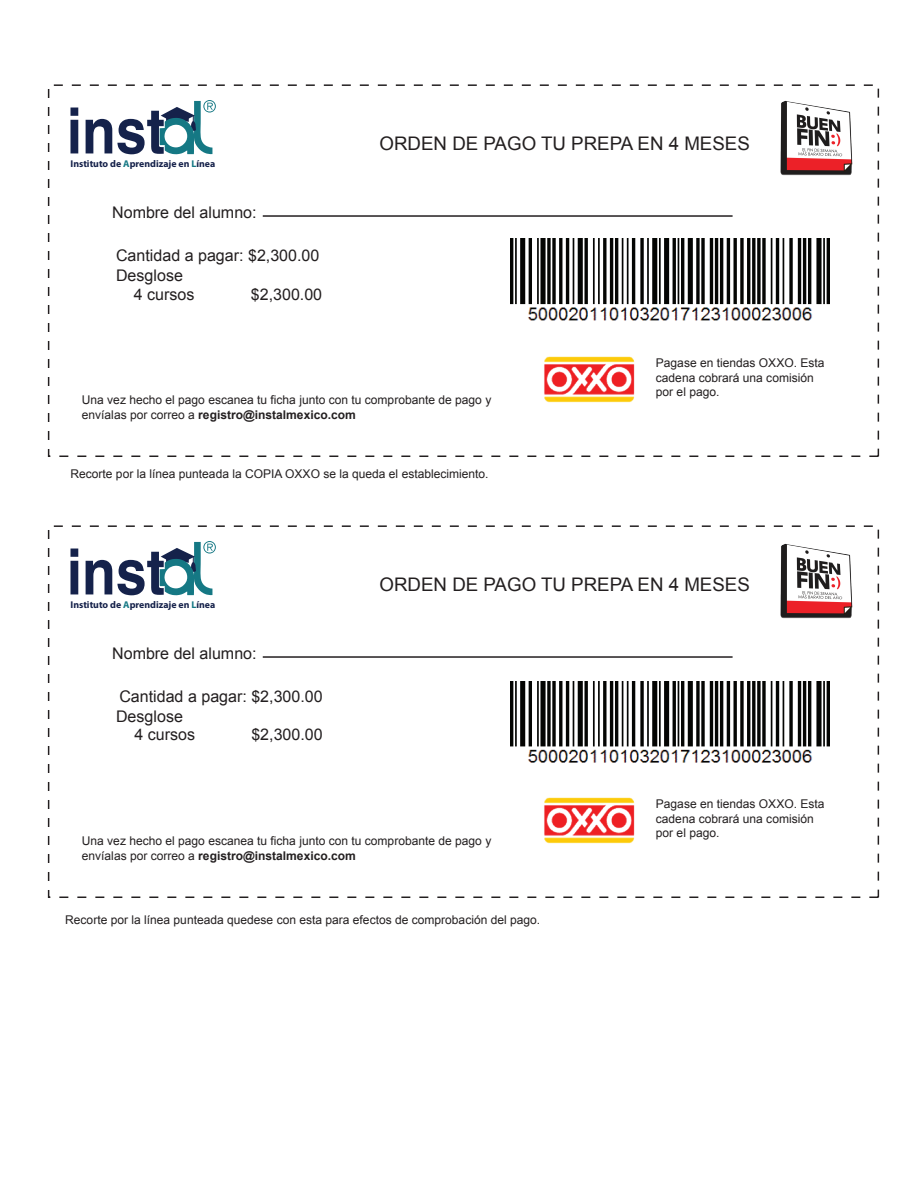
<style>
.page{position:relative;width:918px;height:1188px;background:#fff}
.page>*{position:absolute;margin:0;border:0;box-sizing:border-box;transform-origin:0 0}
.t1{font:18.75px "Arial";color:#231f20}
.t2{font:16.05px/19.2px "Arial";color:#231f20}
.t3{font:12px/14.4px "Arial";color:#231f20}
.t4{font:700 9.9px "Myriad Pro";color:#15214a}
.s1{color:#157884}
.s2{font-weight:700}
</style>
<div class="page">
<div style="left:48px;top:84px;width:831px;height:373px;border:2px dashed #231f20"></div>
<hr style="left:263px;top:215px;width:470px;height:2px;background:#231f20">
<img style="left:544px;top:356px;width:91px;height:47px">
<svg style="left:70px;top:108px;width:8px;height:45px"></svg>
<svg style="left:86px;top:100px;width:130px;height:54px"></svg>
<div style="left:48px;top:525px;width:831px;height:373px;border:2px dashed #231f20"></div>
<hr style="left:263px;top:656px;width:470px;height:2px;background:#231f20">
<img style="left:544px;top:797px;width:91px;height:47px">
<svg style="left:70px;top:549px;width:8px;height:45px"></svg>
<svg style="left:86px;top:541px;width:130px;height:54px"></svg>
<img style="left:510px;top:239px;width:320px;height:82px">
<img style="left:510px;top:681px;width:320px;height:82px">
<img style="left:780px;top:101px;width:73px;height:75px">
<img style="left:780px;top:544px;width:73px;height:75px">
<p class="t4" style="left:71px;top:157px;width:146px">Instituto de <span class="s1">A</span>prendizaje en <span class="s1">L</span>ínea</p>
<h2 class="t2" style="left:112px;top:203px;width:146px">Nombre del alumno:</h2>
<h2 class="t2" style="left:116px;top:246px;width:205px">Cantidad a pagar: $2,300.00</h2>
<h2 class="t2" style="left:116px;top:266px;width:68px">Desglose</h2>
<h2 class="t2" style="left:134px;top:285px;width:62px">4 cursos</h2>
<h2 class="t2" style="left:251px;top:285px;width:73px">$2,300.00</h2>
<h1 class="t1" style="left:380px;top:131px;width:372px">ORDEN DE PAGO TU PREPA EN 4 MESES</h1>
<p class="t3" style="left:82px;top:393px;width:411px">Una vez hecho el pago escanea tu ficha junto con tu comprobante de pago y envíalas por correo a <span class="s2">registro@instalmexico.com</span></p>
<p class="t3" style="left:70px;top:466px;width:420px">Recorte por la línea punteada la COPIA OXXO se la queda el establecimiento.</p>
<p class="t3" style="left:656px;top:356px;width:170px">Pagase en tiendas OXXO. Esta cadena cobrará una comisión por el pago.</p>
<p class="t4" style="left:71px;top:598px;width:146px">Instituto de <span class="s1">A</span>prendizaje en <span class="s1">L</span>ínea</p>
<h2 class="t2" style="left:112px;top:644px;width:146px">Nombre del alumno:</h2>
<h2 class="t2" style="left:116px;top:687px;width:208px">Cantidad a pagar: $2,300.00<br>Desglose</h2>
<h2 class="t2" style="left:134px;top:725px;width:62px">4 cursos</h2>
<h2 class="t2" style="left:251px;top:725px;width:73px">$2,300.00</h2>
<h1 class="t1" style="left:380px;top:572px;width:372px">ORDEN DE PAGO TU PREPA EN 4 MESES</h1>
<p class="t3" style="left:82px;top:834px;width:411px">Una vez hecho el pago escanea tu ficha junto con tu comprobante de pago y envíalas por correo a <span class="s2">registro@instalmexico.com</span></p>
<p class="t3" style="left:65px;top:913px;width:477px">Recorte por la línea punteada quedese con esta para efectos de comprobación del pago.</p>
<p class="t3" style="left:656px;top:797px;width:170px">Pagase en tiendas OXXO. Esta cadena cobrará una comisión por el pago.</p>
</div>
